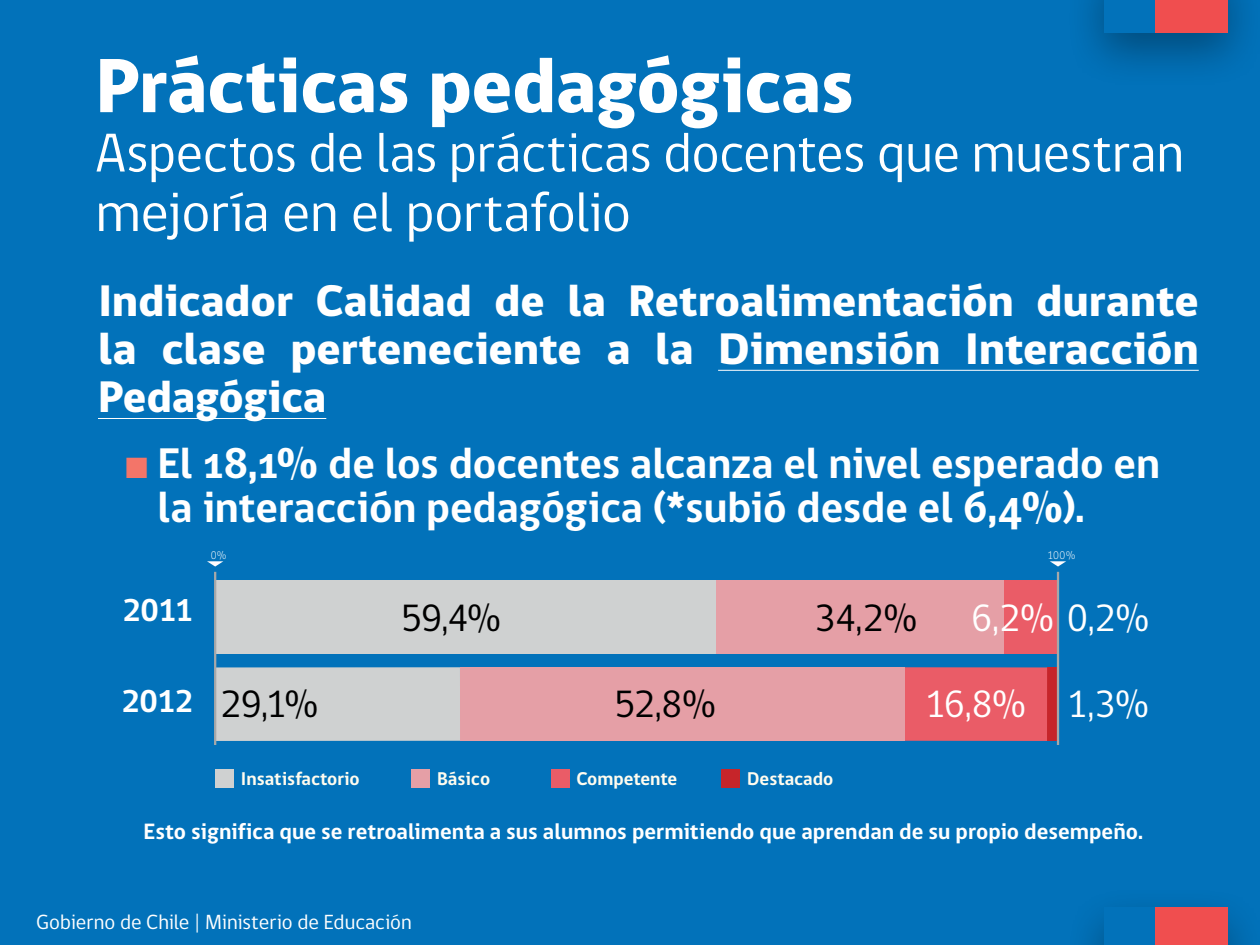
<style>
.page{position:relative;width:1260px;height:945px;background:#0272ba}
.page>*{position:absolute;margin:0;border:0;box-sizing:border-box;transform-origin:0 0}
.t1{font:800 78.75px "gob CL";letter-spacing:-.01em;color:#fff}
.t2{font:56px/59.5px "gob CL";letter-spacing:-.01em;color:#fff}
.t3{font:800 45.32px/48.1px "gob CL";letter-spacing:-.005em;color:#fff;text-align:justify}
.t4{font:700 43.93px/43.9px "gob CL";letter-spacing:-.005em;color:#fff}
.t5{font:38.68px "gob CL";letter-spacing:-.02em;color:#000}
.t6{font:38.68px "gob CL";color:#fff}
.t7{font:700 32.2px "gob CL";color:#fff}
.t8{font:700 22.75px "gob CL";color:#fff}
.t9{font:21px "gob CL";color:#fff}
.t10{font:700 18.9px "gob CL";color:#fffcef}
.t11{font:300 11.38px "gob CL";color:#fff}
.s1{font-family:"Arial";font-weight:400;color:#f37569}
.s2{font-weight:700;font-size:32.2px;color:#fff}
</style>
<div class="page">
<div style="left:1066px;top:0;width:194px;height:89px;background:#000;opacity:.33"></div>
<div style="left:1104px;top:0;width:51px;height:33px;background:#0272ba"></div>
<div style="left:1155px;top:0;width:73px;height:33px;background:#f04e4f"></div>
<div style="left:1155px;top:908px;width:73px;height:37px;background:#f04e4f"></div>
<hr style="left:718px;top:370px;width:481px;height:1px;background:#fff">
<hr style="left:98px;top:418px;width:228px;height:1px;background:#fff">
<div style="left:721px;top:769px;width:19px;height:19px;background:#c6252a"></div>
<div style="left:551px;top:769px;width:19px;height:19px;background:#ea5c67"></div>
<div style="left:411px;top:769px;width:19px;height:19px;background:#e59fa6"></div>
<div style="left:215px;top:769px;width:19px;height:19px;background:#cfd1d1"></div>
<hr style="left:1056px;top:580px;width:2px;height:74px;background:#c6252a">
<div style="left:1004px;top:580px;width:52px;height:74px;background:#ea5c67"></div>
<div style="left:716px;top:580px;width:288px;height:74px;background:#e59fa6"></div>
<div style="left:215px;top:580px;width:501px;height:74px;background:#cfd1d1"></div>
<div style="left:1047px;top:667px;width:11px;height:74px;background:#c6252a"></div>
<div style="left:905px;top:667px;width:142px;height:74px;background:#ea5c67"></div>
<div style="left:460px;top:667px;width:445px;height:74px;background:#e59fa6"></div>
<div style="left:215px;top:667px;width:245px;height:74px;background:#cfd1d1"></div>
<svg style="left:207px;top:561px;width:16px;height:6px"></svg>
<svg style="left:1050px;top:561px;width:16px;height:6px"></svg>
<hr style="left:1057px;top:572px;width:2px;height:173px;background:#a7a8a9">
<hr style="left:214px;top:572px;width:2px;height:173px;background:#a7a8a9">
<h1 class="t1" style="left:96px;top:32px;width:761px">Prácticas pedagógicas</h1>
<p class="t2" style="left:96px;top:124px;width:1090px">Aspectos de las prácticas docentes que muestran mejoría en el portafolio</p>
<p class="t3" style="left:98px;top:278px;width:1102px">Indicador Calidad de la Retroalimentación durante la clase perteneciente a la Dimensión Interacción Pedagógica</p>
<p class="t4" style="left:158px;top:442px;width:1004px;text-indent:-34px"><span class="s1">■</span> El 18,1% de los docentes alcanza el nivel esperado en la interacción pedagógica (*subió desde el 6,4%).</p>
<p class="t7" style="left:122px;top:588px;width:73px">2011</p>
<p class="t11" style="left:211px;top:547px;width:17px">0%</p>
<p class="t11" style="left:1048px;top:547px;width:29px">100%</p>
<p class="t5" style="left:402px;top:592px;width:101px">59,4%</p>
<p class="t5" style="left:815px;top:592px;width:104px">34,2%</p>
<p class="t6" style="left:972px;top:592px;width:180px">6,2% 0,2%</p>
<p class="t5" style="left:121px;top:677px;width:199px"><span class="s2">2012</span> 29,1%</p>
<p class="t5" style="left:615px;top:677px;width:103px">52,8%</p>
<p class="t6" style="left:925px;top:677px;width:226px">16,8% 1,3%</p>
<p class="t10" style="left:241px;top:765px;width:121px">Insatisfactorio</p>
<p class="t10" style="left:437px;top:765px;width:55px">Básico</p>
<p class="t10" style="left:577px;top:765px;width:102px">Competente</p>
<p class="t10" style="left:747px;top:765px;width:88px">Destacado</p>
<p class="t8" style="left:144px;top:816px;width:1001px">Esto significa que se retroalimenta a sus alumnos permitiendo que aprendan de su propio desempeño.</p>
<p class="t9" style="left:36px;top:908px;width:377px">Gobierno de Chile | Ministerio de Educación</p>
</div>
